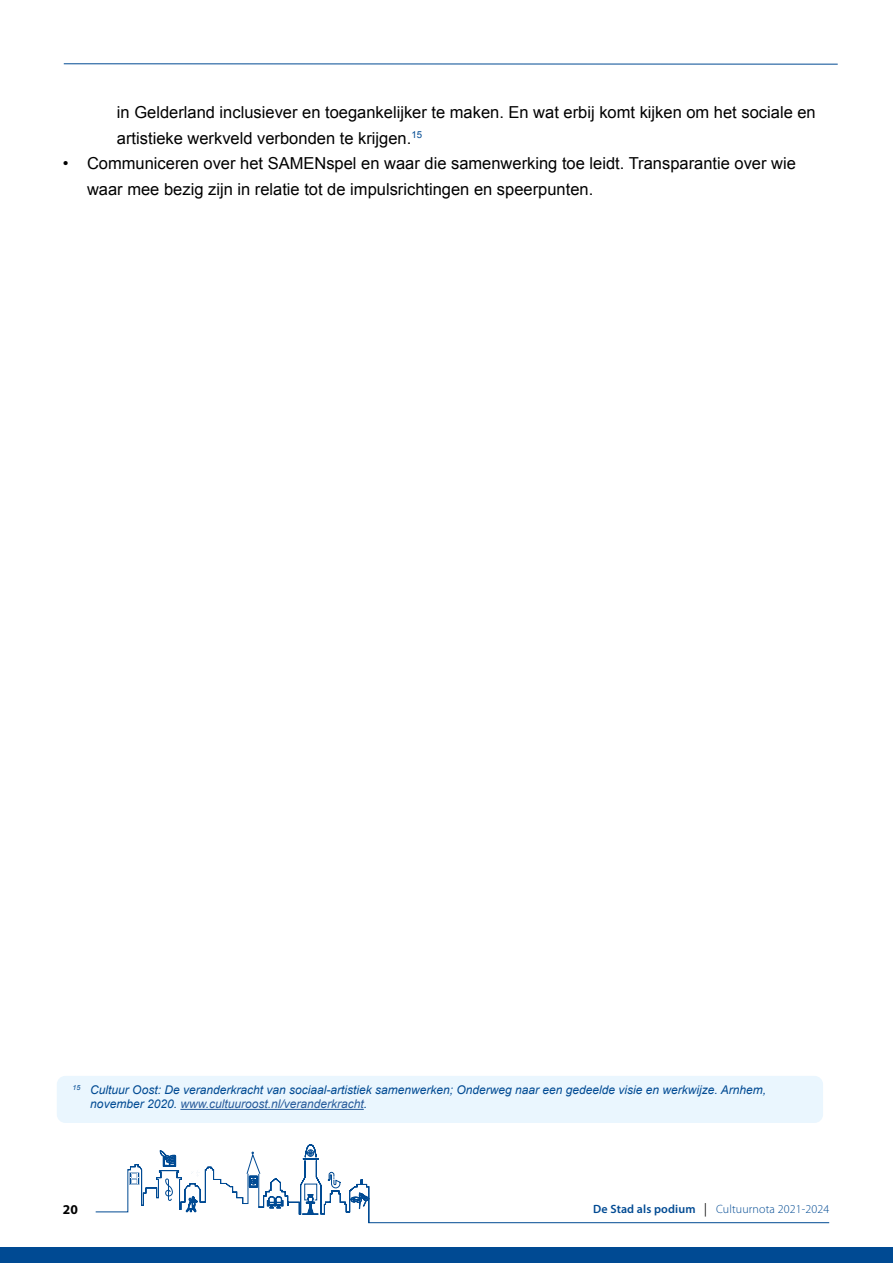
<style>
.page{position:relative;width:893px;height:1263px;background:#fff}
.page>*{position:absolute;margin:0;border:0;box-sizing:border-box;transform-origin:0 0}
.t1{font:16.5px/25.5px "Arial";color:#000}
.t2{font:700 13.5px "Myriad Pro";color:#000}
.t3{font:italic 12px/14.4px "Arial";color:#004a93}
.t4{font:300 12px "Myriad Pro";letter-spacing:.01em;color:#004a93}
.s1{color:#275b9b}
.s2{font-weight:600}
.s3{font-family:"Rijksoverheid Serif";font-weight:400;font-size:13.5px;color:#000}
</style>
<div class="page">
<div style="left:0;top:1247px;width:893px;height:16px;background:#004a93"></div>
<svg style="left:63px;top:63px;width:775px;height:2px"></svg>
<svg style="left:95px;top:1144px;width:735px;height:79px"></svg>
<svg style="left:327px;top:1172px;width:14px;height:16px"></svg>
<svg style="left:165px;top:1178px;width:8px;height:23px"></svg>
<svg style="left:351px;top:1193px;width:18px;height:18px"></svg>
<svg style="left:160px;top:1150px;width:16px;height:16px"></svg>
<svg style="left:186px;top:1196px;width:12px;height:16px"></svg>
<svg style="left:189px;top:1169px;width:11px;height:13px"></svg>
<svg style="left:267px;top:1196px;width:16px;height:12px"></svg>
<svg style="left:302px;top:1183px;width:16px;height:32px"></svg>
<div style="left:307px;top:1149px;width:7px;height:7px;border:1px solid #004a93;border-radius:50%"></div>
<svg style="left:308px;top:1150px;width:5px;height:6px"></svg>
<svg style="left:129px;top:1172px;width:10px;height:13px"></svg>
<svg style="left:246px;top:1151px;width:15px;height:36px"></svg>
<div style="left:57px;top:1076px;width:766px;height:47px;background:#eaf6fe;border-radius:9px"></div>
<hr style="left:180px;top:1109px;width:184px;height:1px;background:#275b9b">
<p class="t1" style="left:117px;top:100px;width:700px">in Gelderland inclusiever en toegankelijker te maken. En wat erbij komt kijken om het sociale en artistieke werkveld verbonden te krijgen.<sup>15</sup></p>
<p class="t1" style="left:87px;top:151px;width:710px;text-indent:-24px">• Communiceren over het SAMENspel en waar die samenwerking toe leidt. Transparantie over wie waar mee bezig zijn in relatie tot de impulsrichtingen en speerpunten.</p>
<p class="t3" style="left:90px;top:1082px;width:677px;text-indent:-18px"><sup>15</sup> Cultuur Oost: De veranderkracht van sociaal-artistiek samenwerken; Onderweg naar een gedeelde visie en werkwijze. Arnhem, november 2020. <span class="s1">www.cultuuroost.nl/veranderkracht</span>.</p>
<p class="t2" style="left:63px;top:1200px;width:17px">20</p>
<p class="t4" style="left:593px;top:1202px;width:237px"><span class="s2">De Stad als podium</span> <span class="s3">|</span> Cultuurnota 2021-2024</p>
</div>
